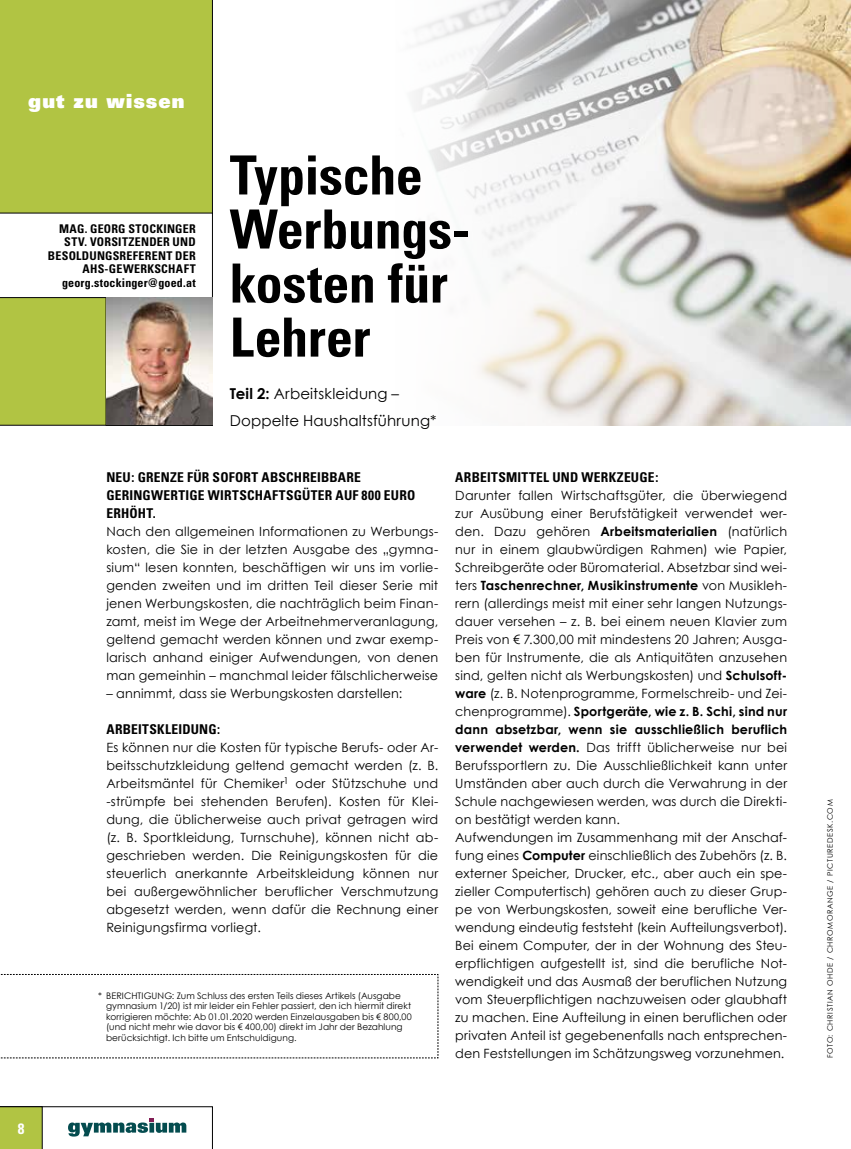
<style>
.page{position:relative;width:851px;height:1149px;background:#fff}
.page>*{position:absolute;margin:0;border:0;box-sizing:border-box;transform-origin:0 0}
.t1{font:700 condensed 54px/54px "Univers";letter-spacing:-.005em;color:#000}
.t2{font:900 19.5px "Univers";letter-spacing:.06em;color:#fff}
.t3{font:15px/27px "Century Gothic";letter-spacing:.01em;color:#000}
.t4{font:700 condensed 15px "Univers";color:#fff}
.t5{font:700 condensed 13.5px/18px "Univers";letter-spacing:.015em;color:#000}
.t6{font:12.75px/18px "Century Gothic";letter-spacing:.015em;color:#000;text-align:justify}
.t7{font:700 condensed 12px/13.5px "Univers";letter-spacing:.02em;color:#000;text-align:right}
.t8{font:9px/10.5px "Century Gothic";letter-spacing:.01em;color:#000}
.t9{font:7.5px "Century Gothic";letter-spacing:.085em;color:#000}
.s1{font-weight:700}
</style>
<div class="page">
<img style="left:412px;top:0;width:438px;height:425px">
<div style="left:0;top:0;width:213px;height:425px;background:#b1c443"></div>
<svg style="left:0;top:213px;width:213px;height:85px"></svg>
<svg style="left:0;top:1106px;width:213px;height:42px"></svg>
<img style="left:106px;top:298px;width:106px;height:127px">
<svg style="left:0;top:974px;width:438px;height:84px"></svg>
<h2 class="t2" style="left:28px;top:88px;width:158px">gut zu wissen</h2>
<p class="t7" style="left:48px;top:221px;width:149px">MAG. GEORG STOCKINGER<br>STV. VORSITZENDER UND<br>BESOLDUNGSREFERENT DER<br>AHS-GEWERKSCHAFT georg.stockinger@goed.at</p>
<h1 class="t1" style="left:230px;top:148px;width:237px">Typische<br>Werbungs&shy;kosten für<br>Lehrer</h1>
<p class="t3" style="left:230px;top:379px;width:208px"><span class="s1">Teil 2:</span> Arbeitskleidung –<br>Doppelte Haushaltsführung*</p>
<p class="t4" style="left:18px;top:1118px;width:8px">8</p>
<p class="t5" style="left:106px;top:467px;width:310px">NEU: GRENZE FÜR SOFORT ABSCHREIBBARE<br>GERINGWERTIGE WIRTSCHAFTSGÜTER AUF 800 EURO<br>ERHÖHT.</p>
<p class="t6" style="left:106px;top:522px;width:333px">Nach den allgemeinen Informationen zu Werbungs&shy;kosten, die Sie in der letzten Ausgabe des „gymna&shy;sium“ lesen konnten, beschäftigen wir uns im vorlie&shy;genden zweiten und im dritten Teil dieser Serie mit jenen Werbungskosten, die nachträglich beim Finan&shy;zamt, meist im Wege der Arbeitnehmerveranlagung, geltend gemacht werden können und zwar exemp&shy;larisch anhand einiger Aufwendungen, von denen man gemeinhin – manchmal leider fälschlicherweise</p>
<p class="t6" style="left:106px;top:684px;width:297px">– annimmt, dass sie Werbungskosten darstellen:</p>
<p class="t5" style="left:106px;top:719px;width:115px">ARBEITSKLEIDUNG:</p>
<p class="t6" style="left:106px;top:738px;width:333px">Es können nur die Kosten für typische Berufs- oder Ar&shy;beitsschutzkleidung geltend gemacht werden (z. B.<br>Arbeitsmäntel für Chemiker<sup>1</sup> oder Stützschuhe und -strümpfe bei stehenden Berufen). Kosten für Klei&shy;dung, die üblicherweise auch privat getragen wird (z. B. Sportkleidung, Turnschuhe), können nicht ab&shy;geschrieben werden. Die Reinigungskosten für die steuerlich anerkannte Arbeitskleidung können nur bei außergewöhnlicher beruflicher Verschmutzung abgesetzt werden, wenn dafür die Rechnung einer Reinigungsfirma vorliegt.</p>
<p class="t8" style="left:106px;top:989px;width:307px;text-indent:-8px">* BERICHTIGUNG: Zum Schluss des ersten Teils dieses Artikels (Ausgabe gymnasium 1/20) ist mir leider ein Fehler passiert, den ich hiermit direkt korrigieren möchte: Ab 01.01.2020 werden Einzelausgaben bis € 800,00 (und nicht mehr wie davor bis € 400,00) direkt im Jahr der Bezahlung berücksichtigt. Ich bitte um Entschuldigung.</p>
<p class="t5" style="left:455px;top:467px;width:204px">ARBEITSMITTEL UND WERKZEUGE:</p>
<p class="t6" style="left:455px;top:486px;width:333px;text-align:left">Darunter fallen Wirtschaftsgüter, die überwiegend zur Ausübung einer Berufstätigkeit verwendet wer&shy;den. Dazu gehören <span class="s1">Arbeitsmaterialien</span> (natürlich nur in einem glaubwürdigen Rahmen) wie Papier, Schreibgeräte oder Büromaterial. Absetzbar sind wei&shy;ters <span class="s1">Taschenrechner, Musikinstrumente</span> von Musikleh&shy;rern (allerdings meist mit einer sehr langen Nutzungs&shy;dauer versehen – z. B. bei einem neuen Klavier zum Preis von € 7.300,00 mit mindestens 20 Jahren; Ausga&shy;ben für Instrumente, die als Antiquitäten anzusehen sind, gelten nicht als Werbungskosten) und <span class="s1">Schulsoft&shy;ware</span> (z. B. Notenprogramme, Formelschreib- und Zei&shy;chenprogramme). <span class="s1">Sportgeräte, wie z. B. Schi, sind nur dann absetzbar, wenn sie ausschließlich beruflich verwendet werden.</span> Das trifft üblicherweise nur bei Berufssportlern zu. Die Ausschließlichkeit kann unter Umständen aber auch durch die Verwahrung in der Schule nachgewiesen werden, was durch die Direkti&shy;on bestätigt werden kann.<br>Aufwendungen im Zusammenhang mit der Anschaf&shy;fung eines <span class="s1">Computer</span> einschließlich des Zubehörs (z. B. externer Speicher, Drucker, etc., aber auch ein spe&shy;zieller Computertisch) gehören auch zu dieser Grup&shy;pe von Werbungskosten, soweit eine berufliche Ver&shy;wendung eindeutig feststeht (kein Aufteilungsverbot).<br>Bei einem Computer, der in der Wohnung des Steu&shy;erpflichtigen aufgestellt ist, sind die berufliche Not&shy;wendigkeit und das Ausmaß der beruflichen Nutzung vom Steuerpflichtigen nachzuweisen oder glaubhaft zu machen. Eine Aufteilung in einen beruflichen oder privaten Anteil ist gegebenenfalls nach entsprechen&shy;den Feststellungen im Schätzungsweg vorzunehmen.</p>
<p class="t9" style="left:825px;top:1057px;width:260px;rotate:-90deg">FOTO: CHRISTIAN OHDE / CHROMORANGE / PICTUREDESK.COM</p>
</div>
